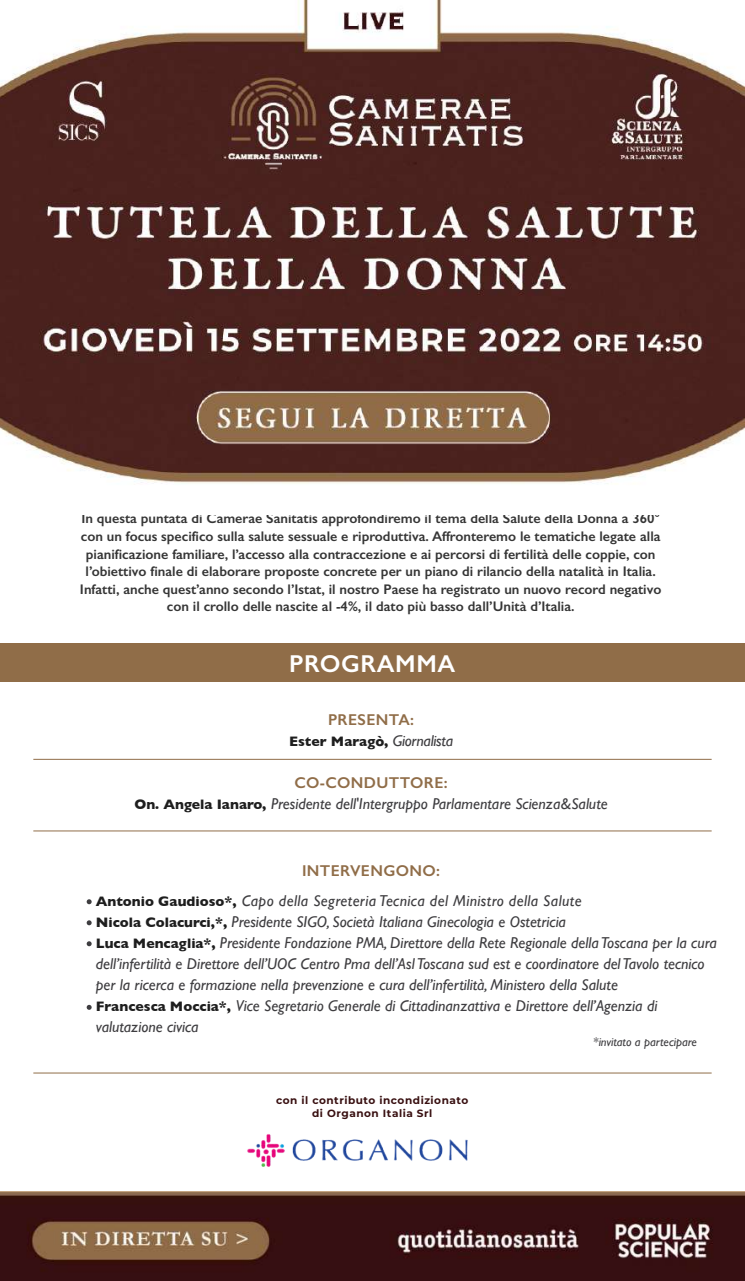
<style>
.page{position:relative;width:745px;height:1281px;background:#fff}
.page>*{position:absolute;margin:0;border:0;box-sizing:border-box;transform-origin:0 0}
.t1{font:600 24.5px "Gill Sans";letter-spacing:.025em;color:#fff}
.t2{font:italic 15.75px/21px "Gill Sans";color:#3e3d40;text-align:center}
.t3{font:italic 15.75px/30.4px "Gill Sans";letter-spacing:.025em;color:#3e3d40}
.t4{font:600 15.75px "Gill Sans";letter-spacing:.025em;color:#906d48}
.t5{font:600 14px/17.5px "Gill Sans";color:#353535;text-align:center}
.t6{font:700 14px "Gill Sans";color:#1e1e1e}
.t7{font:italic 12.25px "Gill Sans";color:#3e3d40}
.t8{font:700 10.5px/12.6px "Montserrat";letter-spacing:.05em;color:#380f10;text-align:center}
.s1{font-weight:400;font-style:italic;font-size:15.75px;color:#3e3d40}
.s2{font-weight:600;font-style:normal;color:#906d48}
.s3{font-weight:700;font-style:normal;font-size:14px;color:#1e1e1e}
</style>
<div class="page">
<hr style="left:33px;top:759px;width:678px;height:1px;background:#906d48">
<hr style="left:33px;top:830px;width:678px;height:1px;background:#906d48">
<div style="left:0;top:644px;width:744px;height:38px;background:#906d48"></div>
<hr style="left:33px;top:1072px;width:678px;height:1px;background:#906d48">
<svg style="left:87px;top:899px;width:5px;height:5px"></svg>
<svg style="left:87px;top:920px;width:5px;height:5px"></svg>
<svg style="left:87px;top:941px;width:5px;height:5px"></svg>
<svg style="left:87px;top:1004px;width:5px;height:5px"></svg>
<img style="left:0;top:1191px;width:744px;height:89px">
<hr style="left:33px;top:514px;width:678px;height:1px;background:#906d48">
<img style="left:0;top:0;width:744px;height:484px">
<img style="left:247px;top:1134px;width:221px;height:33px">
<p class="t5" style="left:80px;top:510px;width:583px">In questa puntata di Camerae Sanitatis approfondiremo il tema della Salute della Donna a 360° con un focus specifico sulla salute sessuale e riproduttiva. Affronteremo le tematiche legate alla pianificazione familiare, l’accesso alla contraccezione e ai percorsi di fertilità delle coppie, con l’obiettivo finale di elaborare proposte concrete per un piano di rilancio della natalità in Italia.<br>Infatti, anche quest’anno secondo l’Istat, il nostro Paese ha registrato un nuovo record negativo con il crollo delle nascite al -4%, il dato più basso dall’Unità d’Italia.</p>
<h1 class="t1" style="left:289px;top:649px;width:168px">PROGRAMMA</h1>
<p class="t4" style="left:328px;top:709px;width:88px">PRESENTA:</p>
<p class="t6" style="left:289px;top:729px;width:165px">Ester Maragò, <span class="s1">Giornalista</span></p>
<p class="t2" style="left:134px;top:771px;width:474px"><span class="s2">CO-CONDUTTORE:<br></span><span class="s3">On. Angela Ianaro,</span> Presidente dell'Intergruppo Parlamentare Scienza&amp;Salute</p>
<p class="t3" style="left:96px;top:855px;width:487px;text-indent:206px"><span class="s2">INTERVENGONO:<br></span><span class="s3">Antonio Gaudioso*,</span> Capo della Segreteria Tecnica del Ministro della Salute</p>
<p class="t2" style="left:96px;top:911px;width:622px;text-align:left"><span class="s3">Nicola Colacurci,*,</span> Presidente SIGO, Società Italiana Ginecologia e Ostetricia<br><span class="s3">Luca Mencaglia*,</span> Presidente Fondazione PMA, Direttore della Rete Regionale della Toscana per la cura dell’infertilità e Direttore dell’UOC Centro Pma dell’Asl Toscana sud est e coordinatore del Tavolo tecnico per la ricerca e formazione nella prevenzione e cura dell’infertilità, Ministero della Salute<br><span class="s3">Francesca Moccia*,</span> Vice Segretario Generale di Cittadinanzattiva e Direttore dell’Agenzia di valutazione civica</p>
<p class="t7" style="left:593px;top:1034px;width:105px">*invitato a partecipare</p>
<p class="t8" style="left:276px;top:1093px;width:193px">con il contributo incondizionato di Organon Italia Srl</p>
</div>
